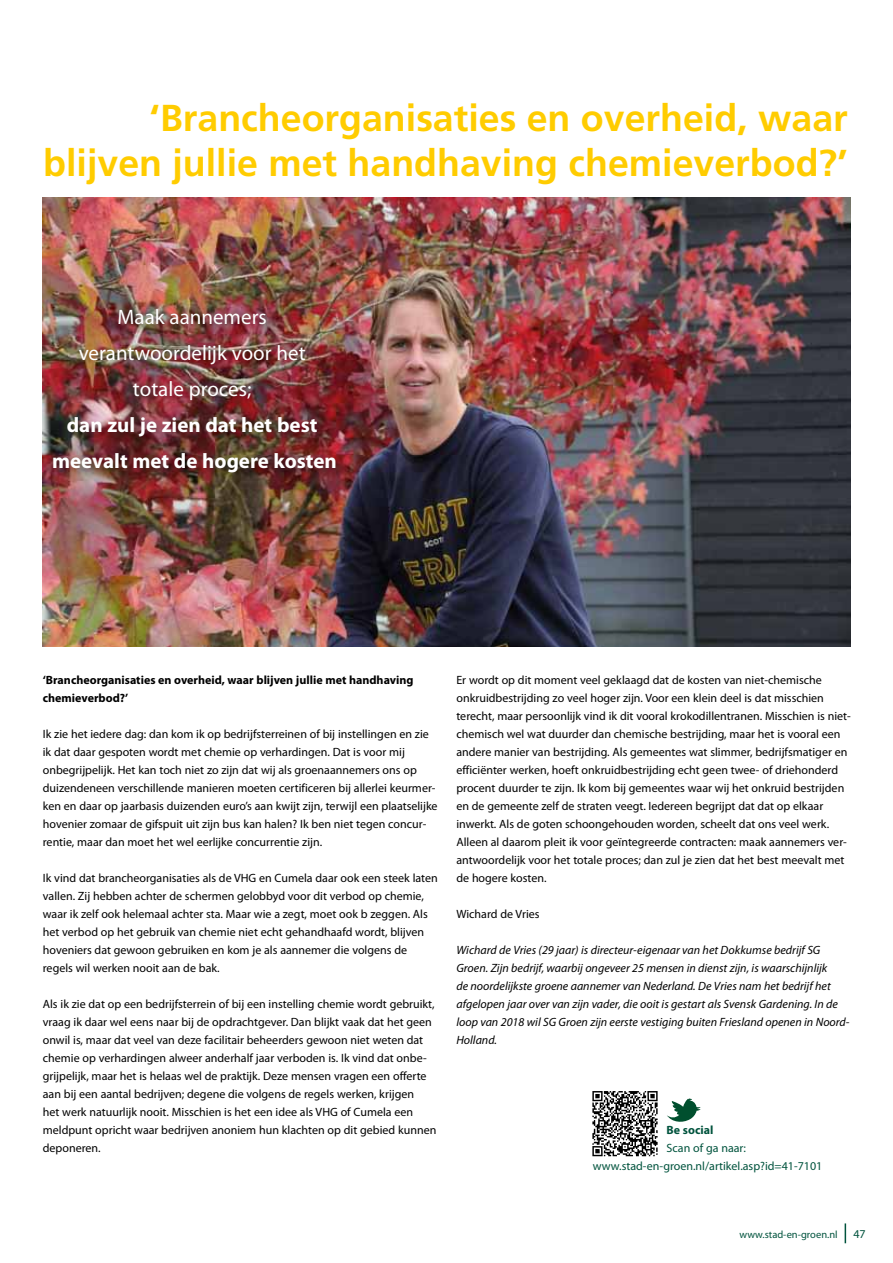
<style>
.page{position:relative;width:893px;height:1263px;background:#fff}
.page>*{position:absolute;margin:0;border:0;box-sizing:border-box;transform-origin:0 0}
.t1{font:700 37.5px/45px "Frutiger";color:#fc0;text-align:right}
.t2{font:21px/36px "Myriad Pro";color:#fff;text-align:center}
.t3{font:700 21px/36px "Myriad Pro";color:#fff;text-align:center}
.t4{font:12px/18px "Myriad Pro";color:#000}
.t5{font:italic 12px/18px "Myriad Pro";color:#000}
.t6{font:700 12px/18px "Myriad Pro";color:#000}
.t7{font:12px/18px "Myriad Pro";color:#00533d;text-align:center}
.t8{font:700 12px "Myriad Pro";color:#00533d}
.t9{font:10.5px "Myriad Pro";color:#00533d}
</style>
<div class="page">
<svg style="left:845px;top:1223px;width:1px;height:20px"></svg>
<img style="left:43px;top:198px;width:807px;height:448px">
<div style="left:48px;top:304px;width:299px;height:179px;background:#000;opacity:.5"></div>
<svg style="left:592px;top:1091px;width:66px;height:65px"></svg>
<svg style="left:667px;top:1098px;width:34px;height:24px"></svg>
<h1 class="t1" style="left:43px;top:95px;width:806px">‘Brancheorganisaties en overheid, waar blijven jullie met handhaving chemieverbod?’</h1>
<h2 class="t2" style="left:79px;top:299px;width:228px">Maak aannemers verantwoordelijk voor het totale proces;</h2>
<h2 class="t3" style="left:52px;top:406px;width:286px">dan zul je zien dat het best meevalt met de hogere kosten</h2>
<p class="t6" style="left:43px;top:671px;width:372px">‘Brancheorganisaties en overheid, waar blijven jullie met handhaving chemieverbod?’</p>
<p class="t4" style="left:43px;top:725px;width:396px">Ik zie het iedere dag: dan kom ik op bedrijfsterreinen of bij instellingen en zie ik dat daar gespoten wordt met chemie op verhardingen. Dat is voor mij onbegrijpelijk. Het kan toch niet zo zijn dat wij als groenaannemers ons op duizendeneen verschillende manieren moeten certificeren bij allerlei keurmer&shy;ken en daar op jaarbasis duizenden euro’s aan kwijt zijn, terwijl een plaatselijke hovenier zomaar de gifspuit uit zijn bus kan halen? Ik ben niet tegen concur&shy;rentie, maar dan moet het wel eerlijke concurrentie zijn.</p>
<p class="t4" style="left:43px;top:869px;width:396px">Ik vind dat brancheorganisaties als de VHG en Cumela daar ook een steek laten vallen. Zij hebben achter de schermen gelobbyd voor dit verbod op chemie, waar ik zelf ook helemaal achter sta. Maar wie a zegt, moet ook b zeggen. Als het verbod op het gebruik van chemie niet echt gehandhaafd wordt, blijven hoveniers dat gewoon gebruiken en kom je als aannemer die volgens de regels wil werken nooit aan de bak.</p>
<p class="t4" style="left:43px;top:995px;width:395px">Als ik zie dat op een bedrijfsterrein of bij een instelling chemie wordt gebruikt, vraag ik daar wel eens naar bij de opdrachtgever. Dan blijkt vaak dat het geen onwil is, maar dat veel van deze facilitair beheerders gewoon niet weten dat chemie op verhardingen alweer anderhalf jaar verboden is. Ik vind dat onbe&shy;grijpelijk, maar het is helaas wel de praktijk. Deze mensen vragen een offerte aan bij een aantal bedrijven; degene die volgens de regels werken, krijgen<br>het werk natuurlijk nooit. Misschien is het een idee als VHG of Cumela een meldpunt opricht waar bedrijven anoniem hun klachten op dit gebied kunnen deponeren.</p>
<p class="t4" style="left:456px;top:671px;width:396px">Er wordt op dit moment veel geklaagd dat de kosten van niet-chemische onkruidbestrijding zo veel hoger zijn. Voor een klein deel is dat misschien terecht, maar persoonlijk vind ik dit vooral krokodillentranen. Misschien is niet&shy;chemisch wel wat duurder dan chemische bestrijding, maar het is vooral een andere manier van bestrijding. Als gemeentes wat slimmer, bedrijfsmatiger en efficiënter werken, hoeft onkruidbestrijding echt geen twee- of driehonderd procent duurder te zijn. Ik kom bij gemeentes waar wij het onkruid bestrijden en de gemeente zelf de straten veegt. Iedereen begrijpt dat dat op elkaar inwerkt. Als de goten schoongehouden worden, scheelt dat ons veel werk.<br>Alleen al daarom pleit ik voor geïntegreerde contracten: maak aannemers ver&shy;antwoordelijk voor het totale proces; dan zul je zien dat het best meevalt met de hogere kosten.</p>
<p class="t4" style="left:456px;top:905px;width:85px">Wichard de Vries</p>
<p class="t5" style="left:456px;top:941px;width:395px">Wichard de Vries (29 jaar) is directeur-eigenaar van het Dokkumse bedrijf SG Groen. Zijn bedrijf, waarbij ongeveer 25 mensen in dienst zijn, is waarschijnlijk<br>de noordelijkste groene aannemer van Nederland. De Vries nam het bedrijf het afgelopen jaar over van zijn vader, die ooit is gestart als Svensk Gardening. In de loop van 2018 wil SG Groen zijn eerste vestiging buiten Friesland openen in Noord-Holland.</p>
<p class="t8" style="left:667px;top:1122px;width:48px">Be social</p>
<p class="t7" style="left:593px;top:1139px;width:231px">Scan of ga naar: www.stad-en-groen.nl/artikel.asp?id=41-7101</p>
<p class="t9" style="left:739px;top:1228px;width:100px">www.stad-en-groen.nl</p>
<p class="t7" style="left:853px;top:1224px;width:14px">47</p>
</div>
